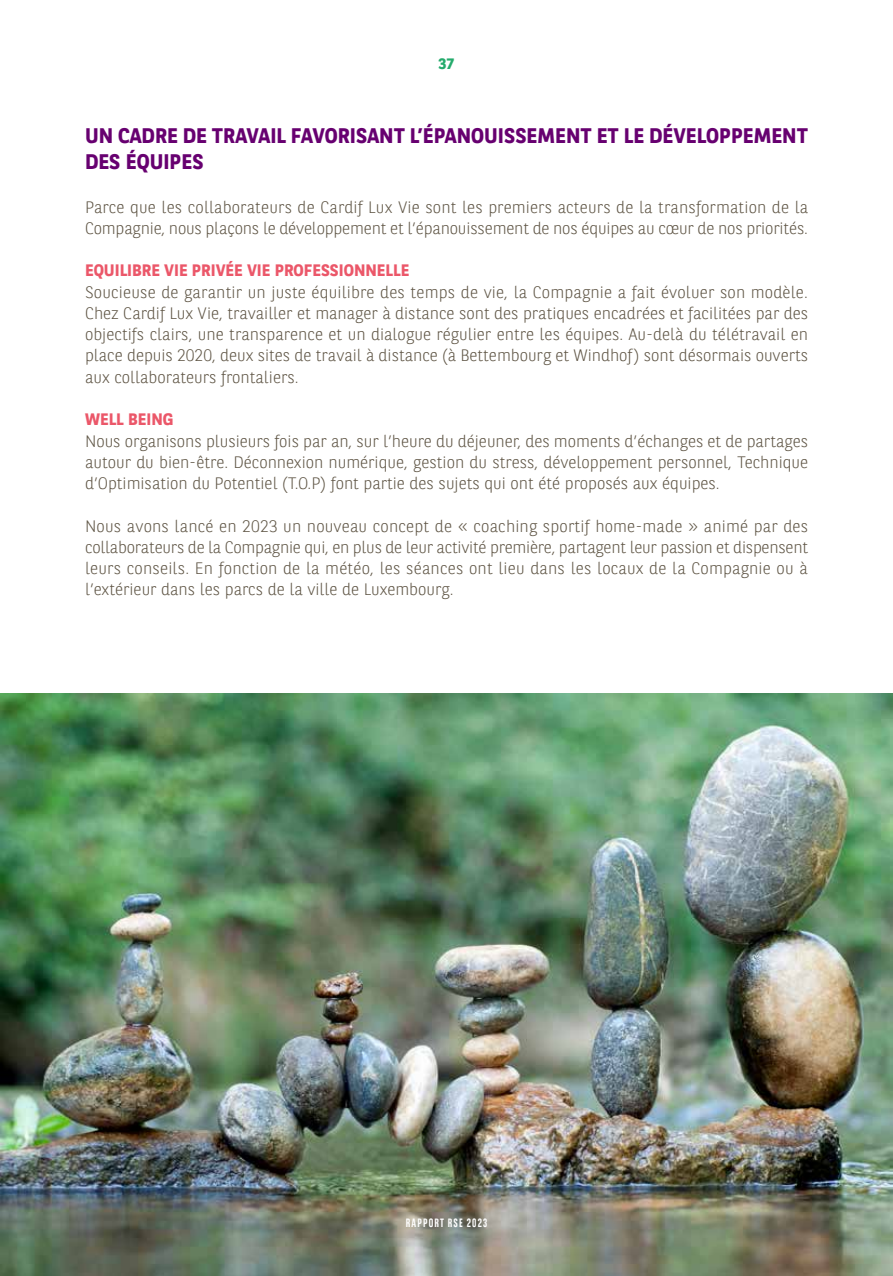
<style>
.page{position:relative;width:893px;height:1276px;background:#fff}
.page>*{position:absolute;margin:0;border:0;box-sizing:border-box;transform-origin:0 0}
.t1{font:700 21px/25.2px "BNPP Sans";color:#670070}
.t2{font:300 16.5px/21.3px "BNPP Sans";color:#5f5545;text-align:justify}
.t3{font:700 16.5px "BNPP Sans";color:#eb5769}
.t4{font:700 15px "BNPP Sans";color:#24ab6c}
.t5{font:700 12px "BNPP Sans Condensed";letter-spacing:.1em;color:#fff}
</style>
<div class="page">
<img style="left:0;top:693px;width:893px;height:583px">
<p class="t4" style="left:439px;top:54px;width:17px">37</p>
<p class="t1" style="left:85px;top:123px;width:724px">UN CADRE DE TRAVAIL FAVORISANT L’ÉPANOUISSEMENT ET LE DÉVELOPPEMENT<br>DES ÉQUIPES</p>
<p class="t2" style="left:85px;top:195px;width:725px">Parce que les collaborateurs de Cardif Lux Vie sont les premiers acteurs de la transformation de la<br>Compagnie, nous plaçons le développement et l’épanouissement de nos équipes au cœur de nos priorités.</p>
<p class="t3" style="left:85px;top:259px;width:326px">EQUILIBRE VIE PRIVÉE VIE PROFESSIONNELLE</p>
<p class="t2" style="left:85px;top:280px;width:725px">Soucieuse de garantir un juste équilibre des temps de vie, la Compagnie a fait évoluer son modèle.<br>Chez Cardif Lux Vie, travailler et manager à distance sont des pratiques encadrées et facilitées par des objectifs clairs, une transparence et un dialogue régulier entre les équipes. Au-delà du télétravail en place depuis 2020, deux sites de travail à distance (à Bettembourg et Windhof) sont désormais ouverts aux collaborateurs frontaliers.</p>
<p class="t3" style="left:85px;top:408px;width:90px">WELL BEING</p>
<p class="t2" style="left:85px;top:429px;width:725px">Nous organisons plusieurs fois par an, sur l’heure du déjeuner, des moments d’échanges et de partages autour du bien-être. Déconnexion numérique, gestion du stress, développement personnel, Technique d’Optimisation du Potentiel (T.O.P) font partie des sujets qui ont été proposés aux équipes.</p>
<p class="t2" style="left:85px;top:514px;width:725px">Nous avons lancé en 2023 un nouveau concept de « coaching sportif home-made » animé par des collaborateurs de la Compagnie qui, en plus de leur activité première, partagent leur passion et dispensent leurs conseils. En fonction de la météo, les séances ont lieu dans les locaux de la Compagnie ou à l’extérieur dans les parcs de la ville de Luxembourg.</p>
<p class="t5" style="left:406px;top:1216px;width:83px">RAPPORT RSE 2023</p>
</div>
